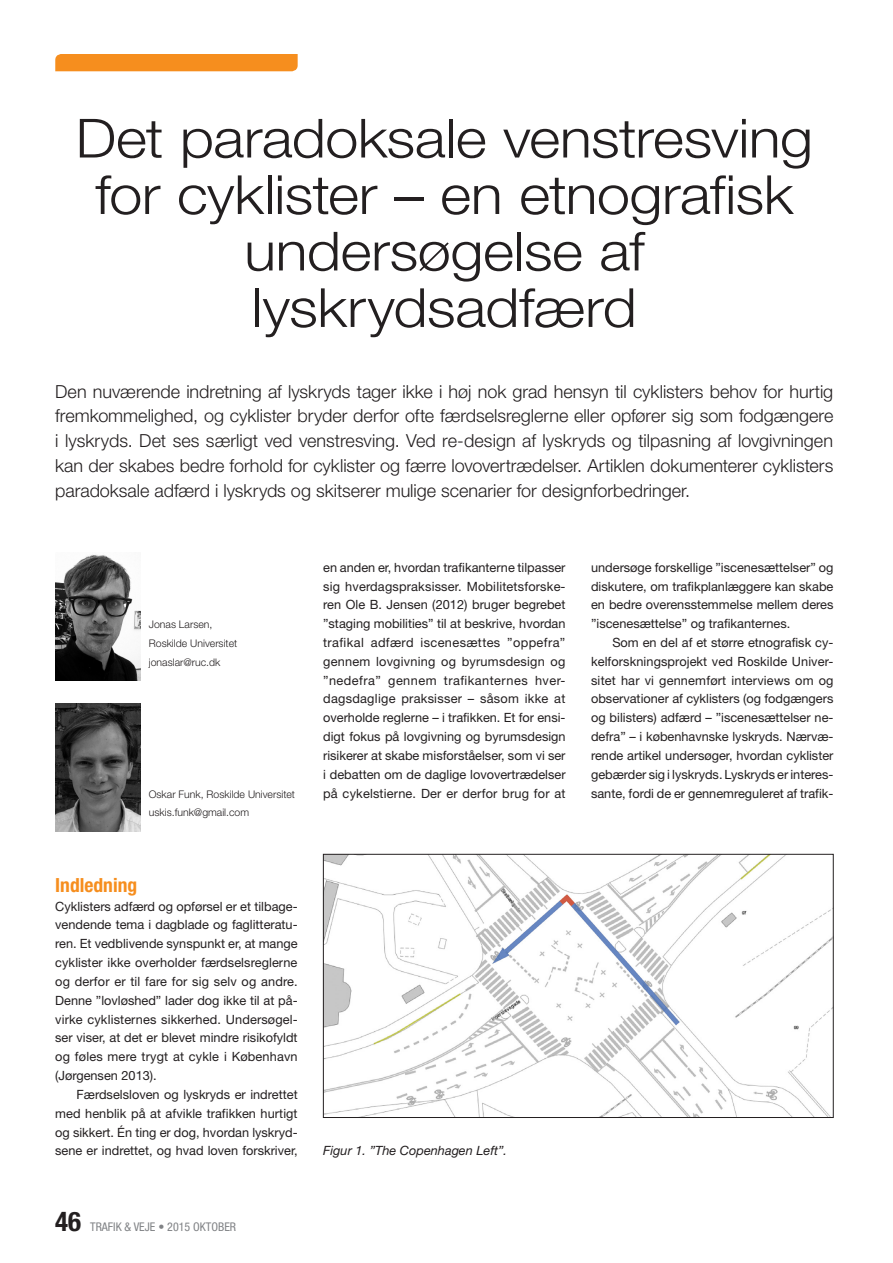
<style>
.page{position:relative;width:893px;height:1263px;background:#fff}
.page>*{position:absolute;margin:0;border:0;box-sizing:border-box;transform-origin:0 0}
.Overskrift_DIV{font:300 54px/56.6px "Helvetica Neue";letter-spacing:-.01em;color:#231f20;text-align:center;scale:1.1 1}
.brødtekst{font:700 condensed 27px "Helvetica Neue";color:#231f20}
.mellemrubrik_orange{font:700 condensed 19.5px "Helvetica Neue";color:#f68e1e}
.Manchet{font:300 18px/24.8px "Helvetica Neue";color:#231f20;text-align:justify}
.brød_indryk{font:12.75px/18.9px "Helvetica Neue";color:#231f20;text-align:justify}
.brødtekst-2{font:12.75px/18.9px "Helvetica Neue";letter-spacing:.015em;color:#231f20;text-align:justify}
.Billedtekst{font:italic 12.75px "Helvetica Neue";color:#231f20}
.brødtekst-3{font:condensed 12px "Helvetica Neue";color:#808285}
.Forfatter{font:300 10.5px/18.9px "Helvetica Neue";color:#231f20}
</style>
<div class="page">
<div style="left:55px;top:54px;width:243px;height:17px;background:#f68e1e"></div>
<img style="left:55px;top:554px;width:85px;height:126px">
<img style="left:55px;top:703px;width:85px;height:128px">
<img style="left:325px;top:856px;width:506px;height:260px">
<div style="left:323px;top:854px;width:510px;height:264px;border:1px solid #231f20"></div>
<p class="Overskrift_DIV" style="left:76px;top:109px;width:672px">Det paradoksale venstresving for cyklister – en etnografisk undersøgelse af lyskrydsadfærd</p>
<p class="Manchet" style="left:55px;top:378px;width:780px">Den nuværende indretning af lyskryds tager ikke i høj nok grad hensyn til cyklisters behov for hurtig fremkommelighed, og cyklister bryder derfor ofte færdselsreglerne eller opfører sig som fodgængere i lyskryds. Det ses særligt ved venstresving. Ved re-design af lyskryds og tilpasning af lovgivningen kan der skabes bedre forhold for cyklister og færre lovovertrædelser. Artiklen dokumenterer cyklisters paradoksale adfærd i lyskryds og skitserer mulige scenarier for designforbedringer.</p>
<p class="Forfatter" style="left:149px;top:615px;width:90px">Jonas Larsen,<br>Roskilde Universitet</p>
<p class="Forfatter" style="left:149px;top:652px;width:73px">jonaslar@ruc.dk</p>
<p class="Forfatter" style="left:149px;top:784px;width:148px">Oskar Funk, Roskilde Universitet</p>
<p class="Forfatter" style="left:149px;top:803px;width:102px">uskis.funk@gmail.com</p>
<p class="mellemrubrik_orange" style="left:55px;top:873px;width:83px">Indledning</p>
<p class="brødtekst-2" style="left:55px;top:896px;width:244px">Cyklisters adfærd og opførsel er et tilbage&shy;vendende tema i dagblade og faglitteratu&shy;ren. Et vedblivende synspunkt er, at mange cyklister ikke overholder færdselsreglerne og derfor er til fare for sig selv og andre.<br>Denne ”lovløshed” lader dog ikke til at på&shy;virke cyklisternes sikkerhed. Undersøgel&shy;ser viser, at det er blevet mindre risikofyldt og føles mere trygt at cykle i København (Jørgensen 2013).</p>
<p class="brød_indryk" style="left:55px;top:1085px;width:244px;text-indent:21px">Færdselsloven og lyskryds er indrettet med henblik på at afvikle trafikken hurtigt og sikkert. Én ting er dog, hvordan lyskryd&shy;sene er indrettet, og hvad loven forskriver,</p>
<p class="brødtekst" style="left:55px;top:1205px;width:27px">46</p>
<p class="brødtekst-3" style="left:90px;top:1219px;width:147px">TRAFIK &amp; VEJE • 2015 OKTOBER</p>
<p class="brød_indryk" style="left:323px;top:557px;width:244px">en anden er, hvordan trafikanterne tilpasser sig hverdagspraksisser. Mobilitetsforske&shy;ren Ole B. Jensen (2012) bruger begrebet ”staging mobilities” til at beskrive, hvordan trafikal adfærd iscenesættes ”oppefra” gennem lovgivning og byrumsdesign og ”nedefra” gennem trafikanternes hver&shy;dagsdaglige praksisser – såsom ikke at overholde reglerne – i trafikken. Et for ensi&shy;digt fokus på lovgivning og byrumsdesign risikerer at skabe misforståelser, som vi ser i debatten om de daglige lovovertrædelser på cykelstierne. Der er derfor brug for at</p>
<p class="brød_indryk" style="left:591px;top:557px;width:244px">undersøge forskellige ”iscenesættelser” og diskutere, om trafikplanlæggere kan skabe en bedre overensstemmelse mellem deres ”iscenesættelse” og trafikanternes.</p>
<p class="brød_indryk" style="left:591px;top:633px;width:244px;text-indent:21px">Som en del af et større etnografisk cy&shy;kelforskningsprojekt ved Roskilde Univer&shy;sitet har vi gennemført interviews om og observationer af cyklisters (og fodgængers og bilisters) adfærd – ”iscenesættelser ne&shy;defra” – i københavnske lyskryds. Nærvæ&shy;rende artikel undersøger, hvordan cyklister gebærder sig i lyskryds. Lyskryds er interes&shy;sante, fordi de er gennemreguleret af trafik-</p>
<p class="Billedtekst" style="left:323px;top:1143px;width:185px">Figur 1. ”The Copenhagen Left”.</p>
</div>
